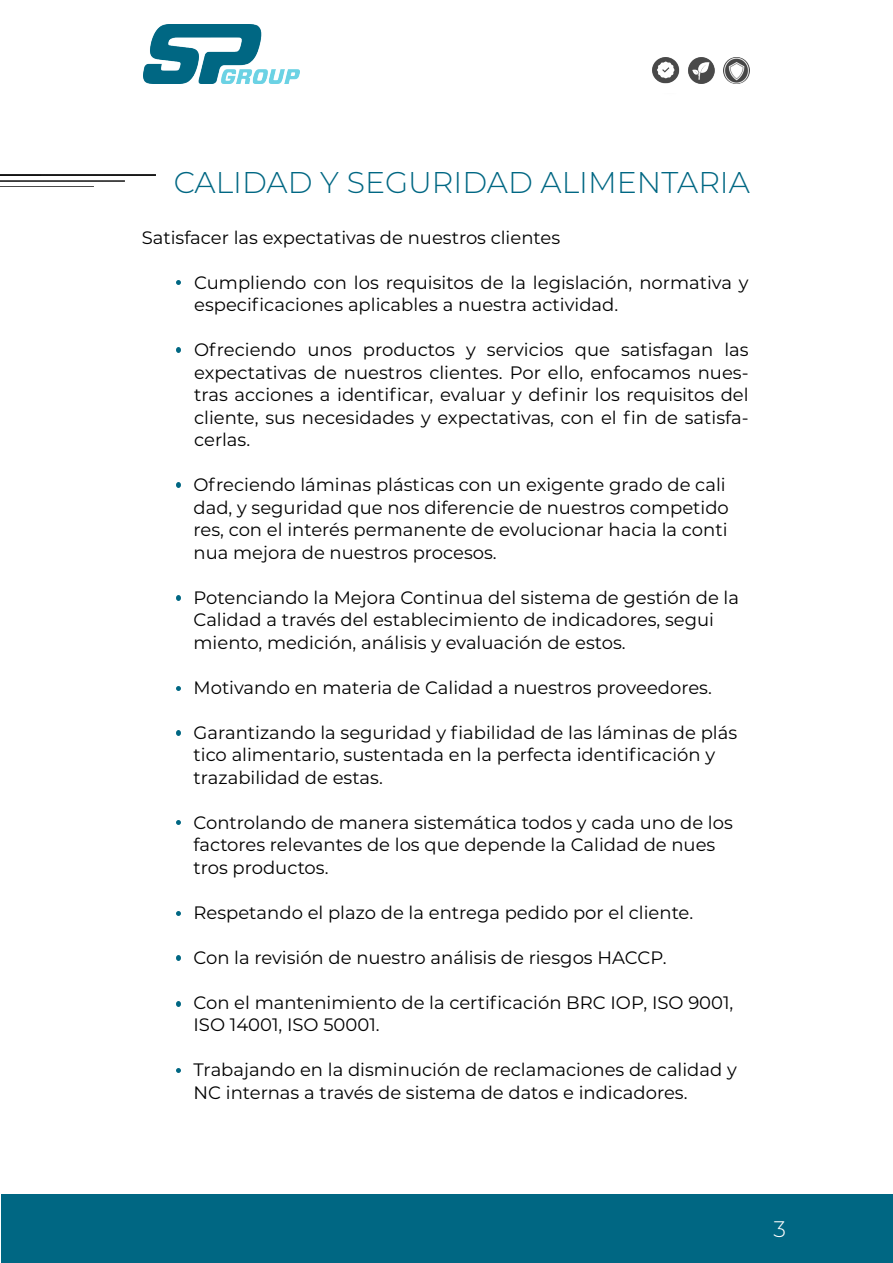
<style>
.page{position:relative;width:893px;height:1263px;background:#fff}
.page>*{position:absolute;margin:0;border:0;box-sizing:border-box;transform-origin:0 0}
.t1{font:300 30px "Montserrat";color:#006783}
.t2{font:300 22.5px "Montserrat";color:#fffdfd}
.t3{font:18px/22.5px "Montserrat";color:#000}
</style>
<div class="page">
<img style="left:0;top:174px;width:156px;height:2px">
<img style="left:0;top:186px;width:93px;height:1px">
<img style="left:0;top:181px;width:124px;height:1px">
<svg style="left:177px;top:686px;width:4px;height:4px"></svg>
<svg style="left:177px;top:731px;width:4px;height:4px"></svg>
<svg style="left:177px;top:911px;width:4px;height:4px"></svg>
<svg style="left:177px;top:820px;width:4px;height:4px"></svg>
<svg style="left:177px;top:956px;width:4px;height:4px"></svg>
<svg style="left:177px;top:1002px;width:4px;height:4px"></svg>
<svg style="left:177px;top:1068px;width:4px;height:5px"></svg>
<svg style="left:177px;top:596px;width:4px;height:4px"></svg>
<svg style="left:177px;top:483px;width:4px;height:4px"></svg>
<svg style="left:177px;top:348px;width:4px;height:4px"></svg>
<svg style="left:177px;top:280px;width:4px;height:4px"></svg>
<img style="left:143px;top:24px;width:156px;height:60px">
<img style="left:652px;top:58px;width:28px;height:26px">
<img style="left:688px;top:58px;width:27px;height:25px">
<img style="left:723px;top:58px;width:27px;height:25px">
<div style="left:2px;top:1194px;width:891px;height:69px;background:#006783"></div>
<h1 class="t1" style="left:174px;top:162px;width:578px">CALIDAD Y SEGURIDAD ALIMENTARIA</h1>
<p class="t3" style="left:142px;top:225px;width:420px">Satisfacer las expectativas de nuestros clientes</p>
<p class="t3" style="left:194px;top:270px;width:556px">Cumpliendo con los requisitos de la legislación, normativa y especificaciones aplicables a nuestra actividad.</p>
<p class="t3" style="left:194px;top:338px;width:556px;text-align:justify">Ofreciendo unos productos y servicios que satisfagan las expectativas de nuestros clientes. Por ello, enfocamos nues&shy;tras acciones a identificar, evaluar y definir los requisitos del cliente, sus necesidades y expectativas, con el fin de satisfa&shy;cerlas.</p>
<p class="t3" style="left:193px;top:473px;width:537px">Ofreciendo láminas plásticas con un exigente grado de cali dad, y seguridad que nos diferencie de nuestros competido res, con el interés permanente de evolucionar hacia la conti nua mejora de nuestros procesos.</p>
<p class="t3" style="left:193px;top:585px;width:547px">Potenciando la Mejora Continua del sistema de gestión de la<br>Calidad a través del establecimiento de indicadores, segui miento, medición, análisis y evaluación de estos.</p>
<p class="t3" style="left:193px;top:675px;width:520px">Motivando en materia de Calidad a nuestros proveedores.</p>
<p class="t3" style="left:193px;top:720px;width:545px">Garantizando la seguridad y fiabilidad de las láminas de plás tico alimentario, sustentada en la perfecta identificación y trazabilidad de estas.</p>
<p class="t3" style="left:193px;top:810px;width:541px">Controlando de manera sistemática todos y cada uno de los factores relevantes de los que depende la Calidad de nues tros productos.</p>
<p class="t3" style="left:193px;top:900px;width:501px">Respetando el plazo de la entrega pedido por el cliente.</p>
<p class="t3" style="left:193px;top:945px;width:475px">Con la revisión de nuestro análisis de riesgos HACCP.</p>
<p class="t3" style="left:193px;top:990px;width:541px">Con el mantenimiento de la certificación BRC IOP, ISO 9001,<br>ISO 14001, ISO 50001.</p>
<p class="t3" style="left:193px;top:1058px;width:545px">Trabajando en la disminución de reclamaciones de calidad y<br>NC internas a través de sistema de datos e indicadores.</p>
<p class="t2" style="left:773px;top:1213px;width:14px">3</p>
</div>
